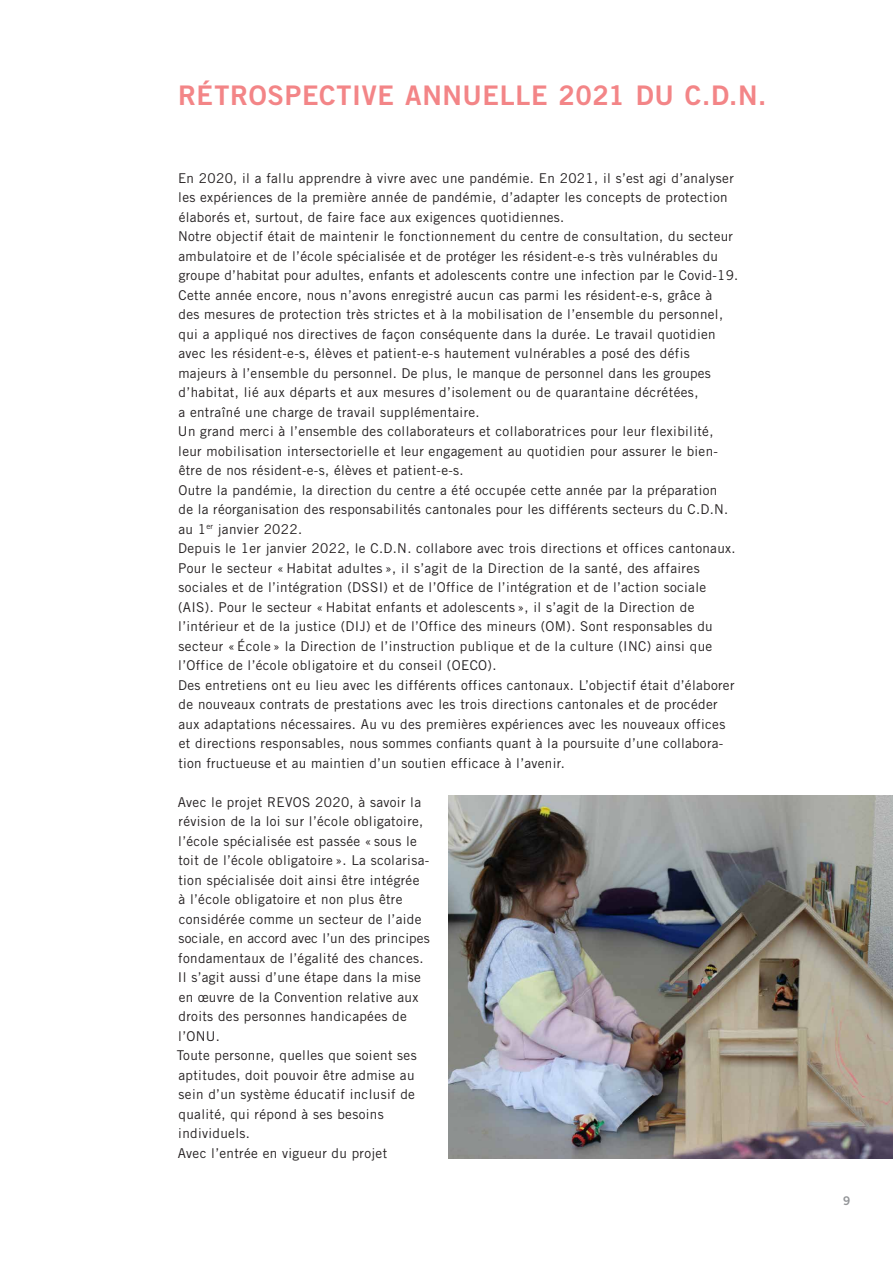
<style>
.page{position:relative;width:893px;height:1263px;background:#fff}
.page>*{position:absolute;margin:0;border:0;box-sizing:border-box;transform-origin:0 0}
.t1{font:27px "Trade Gothic LT Std Bd 2";letter-spacing:.025em;color:#f38587}
.t2{font:13.5px/19.5px "Trade Gothic LT Std";letter-spacing:.025em;color:#231f20}
.t3{font:12px "Trade Gothic LT Std Bd 2";color:#939598}
</style>
<div class="page">
<img style="left:449px;top:795px;width:444px;height:363px">
<h1 class="t1" style="left:178px;top:78px;width:590px">RÉTROSPECTIVE ANNUELLE 2021 DU C.D.N.</h1>
<p class="t2" style="left:178px;top:168px;width:562px">En 2020, il a fallu apprendre à vivre avec une pandémie. En 2021, il s’est agi d’analyser les expériences de la première année de pandémie, d’adapter les concepts de protection élaborés et, surtout, de faire face aux exigences quotidiennes.<br>Notre objectif était de maintenir le fonctionnement du centre de consultation, du secteur ambulatoire et de l’école spécialisée et de protéger les résident-e-s très vulnérables du groupe d’habitat pour adultes, enfants et adolescents contre une infection par le Covid-19.<br>Cette année encore, nous n’avons enregistré aucun cas parmi les résident-e-s, grâce à<br>des mesures de protection très strictes et à la mobilisation de l’ensemble du personnel, qui a appliqué nos directives de façon conséquente dans la durée. Le travail quotidien avec les résident-e-s, élèves et patient-e-s hautement vulnérables a posé des défis majeurs à l’ensemble du personnel. De plus, le manque de personnel dans les groupes d’habitat, lié aux départs et aux mesures d’isolement ou de quarantaine décrétées,<br>a entraîné une charge de travail supplémentaire.<br>Un grand merci à l’ensemble des collaborateurs et collaboratrices pour leur flexibilité, leur mobilisation intersectorielle et leur engagement au quotidien pour assurer le bien&shy;être de nos résident-e-s, élèves et patient-e-s.<br>Outre la pandémie, la direction du centre a été occupée cette année par la préparation<br>de la réorganisation des responsabilités cantonales pour les différents secteurs du C.D.N. au 1<sup>er</sup> janvier 2022.<br>Depuis le 1er janvier 2022, le C.D.N. collabore avec trois directions et offices cantonaux.<br>Pour le secteur « Habitat adultes », il s’agit de la Direction de la santé, des affaires sociales et de l’intégration (DSSI) et de l’Office de l’intégration et de l’action sociale (AIS). Pour le secteur « Habitat enfants et adolescents », il s’agit de la Direction de l’intérieur et de la justice (DIJ) et de l’Office des mineurs (OM). Sont responsables du secteur « École » la Direction de l’instruction publique et de la culture (INC) ainsi que l’Office de l’école obligatoire et du conseil (OECO).<br>Des entretiens ont eu lieu avec les différents offices cantonaux. L’objectif était d’élaborer de nouveaux contrats de prestations avec les trois directions cantonales et de procéder aux adaptations nécessaires. Au vu des premières expériences avec les nouveaux offices et directions responsables, nous sommes confiants quant à la poursuite d’une collabora&shy;tion fructueuse et au maintien d’un soutien efficace à l’avenir.</p>
<p class="t2" style="left:177px;top:792px;width:255px">Avec le projet REVOS 2020, à savoir la révision de la loi sur l’école obligatoire, l’école spécialisée est passée « sous le toit de l’école obligatoire ». La scolarisa&shy;tion spécialisée doit ainsi être intégrée<br>à l’école obligatoire et non plus être considérée comme un secteur de l’aide sociale, en accord avec l’un des principes fondamentaux de l’égalité des chances.<br>Il s’agit aussi d’une étape dans la mise en œuvre de la Convention relative aux droits des personnes handicapées de l’ONU.<br>Toute personne, quelles que soient ses aptitudes, doit pouvoir être admise au sein d’un système éducatif inclusif de qualité, qui répond à ses besoins individuels.<br>Avec l’entrée en vigueur du projet</p>
<p class="t3" style="left:843px;top:1193px;width:9px">9</p>
</div>
